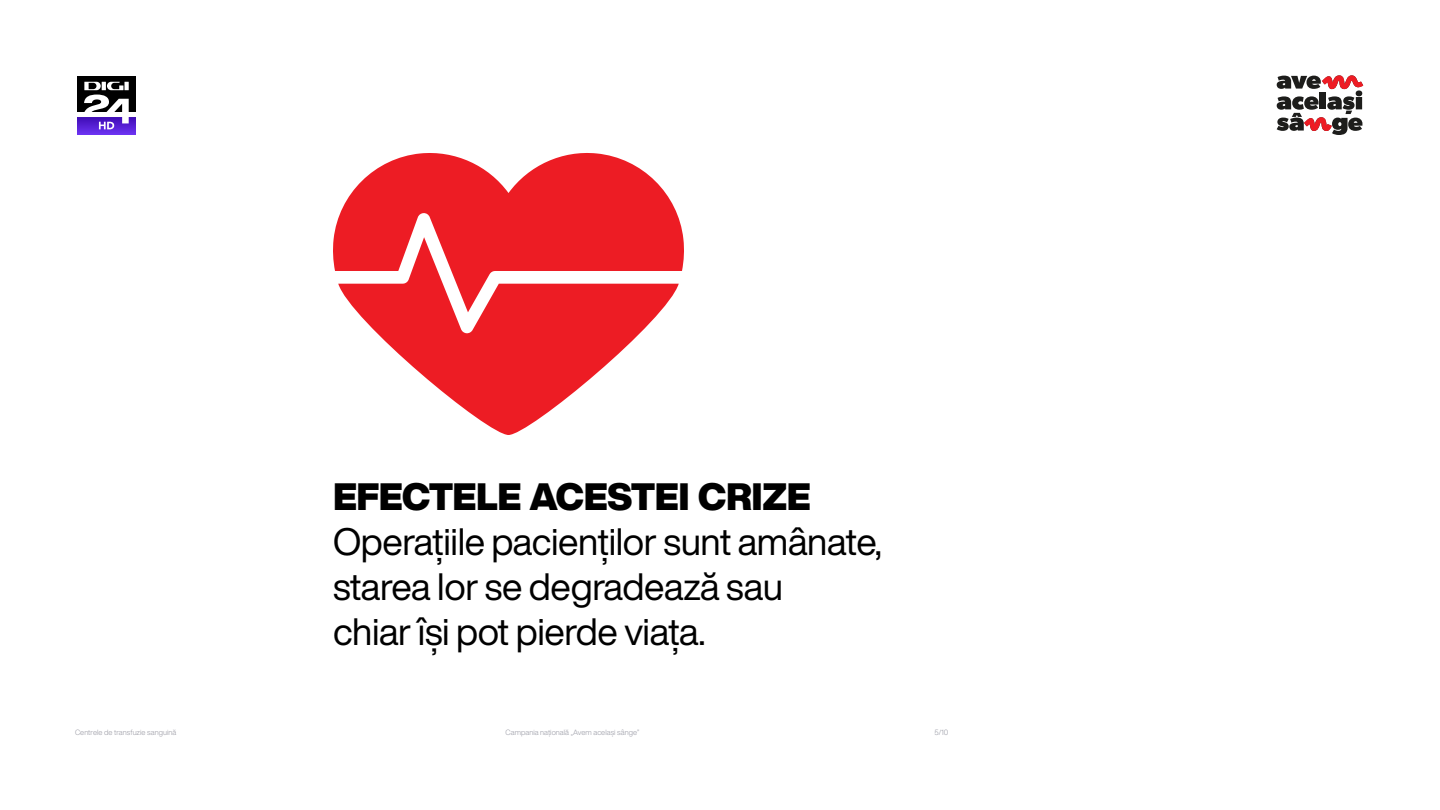
<style>
.page{position:relative;width:1440px;height:810px;background:#fff}
.page>*{position:absolute;margin:0;border:0;box-sizing:border-box;transform-origin:0 0}
.t1{font:37.5px/45px "Helvetica Now Display";letter-spacing:-.01em;color:#000}
.t2{font:900 37.5px "Helvetica Now Display";letter-spacing:-.01em;color:#000}
.t3{font:300 7.5px "Helvetica Now Display";letter-spacing:.01em;color:#9596a1}
.t4{font:300 7.5px "Helvetica Now Display";letter-spacing:.01em;color:#9696a0}
</style>
<div class="page">
<svg style="left:77px;top:76px;width:59px;height:1px"></svg>
<div style="left:77px;top:117px;width:59px;height:18px;background:#652ce8"></div>
<div style="left:77px;top:77px;width:59px;height:35px;background:#000"></div>
<svg style="left:77px;top:82px;width:59px;height:47px"></svg>
<svg style="left:1277px;top:75px;width:87px;height:60px"></svg>
<svg style="left:333px;top:153px;width:351px;height:282px;fill:#ed1c24"></svg>
<p class="t2" style="left:333px;top:471px;width:479px">EFECTELE ACESTEI CRIZE</p>
<p class="t1" style="left:333px;top:519px;width:551px">Operațiile pacienților sunt amânate, starea lor se degradează sau<br>chiar își pot pierde viața.</p>
<p class="t4" style="left:75px;top:727px;width:103px">Centrele de transfuzie sanguină</p>
<p class="t3" style="left:506px;top:727px;width:135px">Campania națională „Avem același sânge”</p>
<p class="t3" style="left:934px;top:727px;width:15px">5/10</p>
</div>
